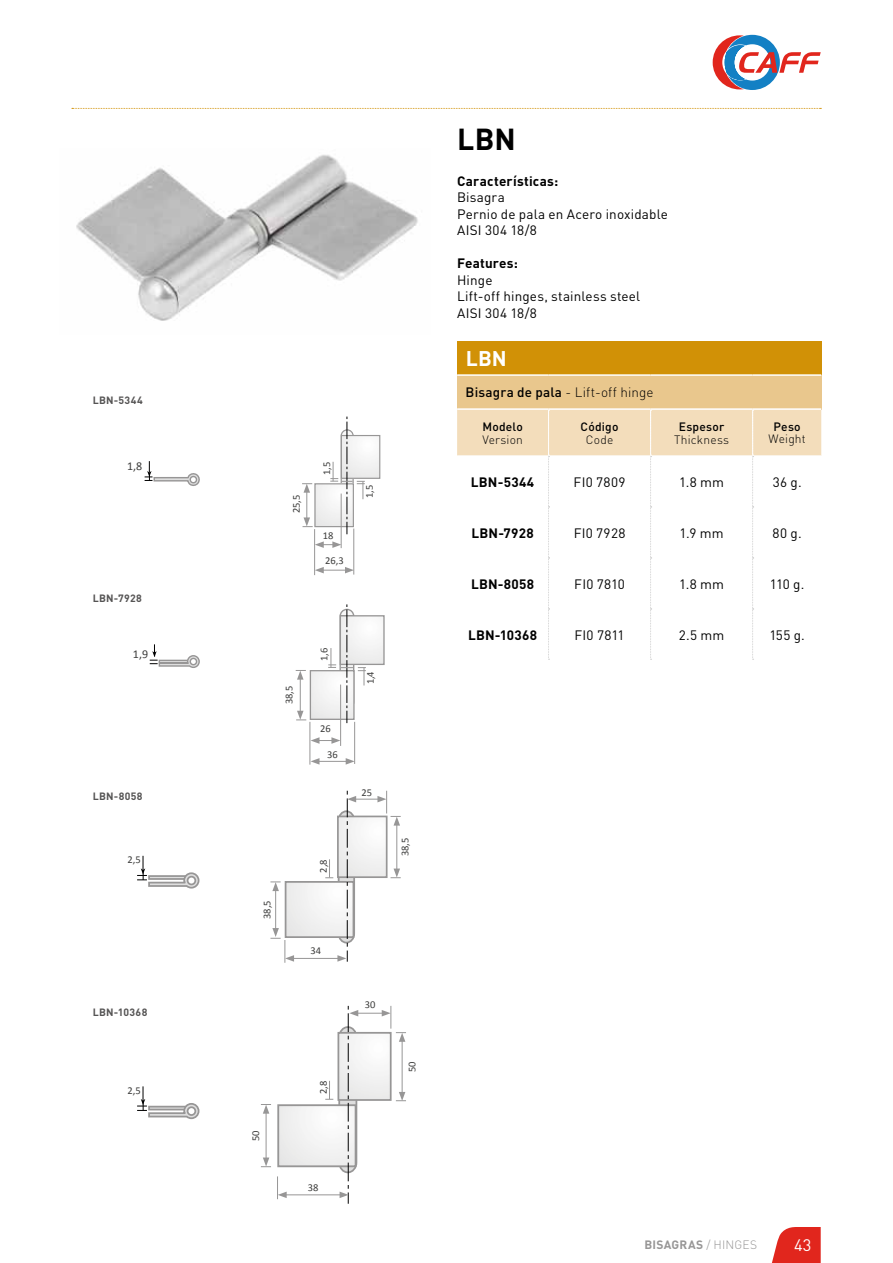
<style>
.page{position:relative;width:893px;height:1263px;background:#fff}
.page>*{position:absolute;margin:0;border:0;box-sizing:border-box;transform-origin:0 0}
.t1{font:700 30px "DIN Pro";color:#000}
.t2{font:700 21px "DIN Pro";color:#fff}
.t3{font:16.5px "DIN Pro";color:#fff}
.t4{font:13.5px/16.5px "DIN Pro";letter-spacing:.015em;color:#000}
.t5{font:700 13.5px "DIN Pro";letter-spacing:.015em;color:#000}
.t6{font:300 13.5px "DIN Pro";letter-spacing:.01em;color:#000}
.t7{font:300 12px "DIN Pro";letter-spacing:.015em;color:#000}
.t8{font:500 12px "DIN Pro";letter-spacing:.02em;color:#000}
.t9{font:700 12px "DIN Pro";letter-spacing:.02em;color:#979696}
.t10{font:12px "Calibri";color:#3c3c3b}
.t11{font:10.5px "Calibri";color:#3c3c3b}
.t12{font:700 10.5px "DIN Pro";letter-spacing:.03em;color:#555454}
.s1{font-weight:500}
.s2{font-weight:300}
</style>
<div class="page">
<svg style="left:772px;top:1227px;width:49px;height:36px;background:#e43f37"></svg>
<svg style="left:72px;top:108px;width:749px;height:1px"></svg>
<svg style="left:713px;top:35px;width:108px;height:55px"></svg>
<img style="left:76px;top:154px;width:342px;height:167px">
<svg style="left:145px;top:461px;width:55px;height:25px"></svg>
<div style="left:314px;top:483px;width:40px;height:44px;border:1px solid #979696"></div>
<div style="left:341px;top:435px;width:39px;height:44px;border:1px solid #979696"></div>
<hr style="left:307px;top:490px;width:1px;height:30px;background:#979696">
<svg style="left:315px;top:541px;width:26px;height:7px"></svg>
<svg style="left:315px;top:567px;width:39px;height:6px"></svg>
<svg style="left:302px;top:483px;width:10px;height:10px"></svg>
<hr style="left:341px;top:494px;width:1px;height:54px;background:#979696">
<hr style="left:354px;top:529px;width:1px;height:46px;background:#979696">
<hr style="left:314px;top:529px;width:1px;height:46px;background:#979696">
<svg style="left:303px;top:517px;width:10px;height:10px"></svg>
<svg style="left:330px;top:417px;width:35px;height:117px"></svg>
<svg style="left:137px;top:856px;width:63px;height:33px"></svg>
<div style="left:285px;top:881px;width:69px;height:57px;border:2px solid #979696"></div>
<hr style="left:275px;top:889px;width:1px;height:41px;background:#979696">
<hr style="left:292px;top:958px;width:48px;height:1px;background:#979696">
<svg style="left:270px;top:882px;width:11px;height:9px"></svg>
<svg style="left:270px;top:928px;width:24px;height:35px"></svg>
<svg style="left:325px;top:791px;width:76px;height:171px"></svg>
<svg style="left:137px;top:1086px;width:63px;height:34px"></svg>
<div style="left:277px;top:1104px;width:79px;height:63px;border:2px solid #979696"></div>
<hr style="left:266px;top:1111px;width:1px;height:49px;background:#979696">
<hr style="left:284px;top:1194px;width:58px;height:1px;background:#979696">
<svg style="left:277px;top:1176px;width:10px;height:23px"></svg>
<svg style="left:261px;top:1104px;width:10px;height:10px"></svg>
<svg style="left:261px;top:1157px;width:10px;height:10px"></svg>
<svg style="left:325px;top:1006px;width:81px;height:198px"></svg>
<svg style="left:150px;top:644px;width:50px;height:24px"></svg>
<div style="left:190px;top:658px;width:7px;height:7px;background:#fff;border-radius:50%"></div>
<div style="left:190px;top:658px;width:7px;height:7px;border:1px solid #979696;border-radius:50%"></div>
<div style="left:310px;top:670px;width:45px;height:50px;border:1px solid #979696"></div>
<div style="left:340px;top:615px;width:45px;height:50px;border:1px solid #979696"></div>
<hr style="left:300px;top:677px;width:1px;height:36px;background:#979696">
<svg style="left:311px;top:737px;width:29px;height:7px"></svg>
<hr style="left:317px;top:761px;width:31px;height:1px;background:#979696">
<svg style="left:346px;top:758px;width:8px;height:7px"></svg>
<svg style="left:311px;top:758px;width:9px;height:7px"></svg>
<svg style="left:296px;top:670px;width:10px;height:10px"></svg>
<hr style="left:340px;top:684px;width:1px;height:62px;background:#979696">
<hr style="left:354px;top:722px;width:1px;height:42px;background:#979696">
<hr style="left:310px;top:722px;width:1px;height:43px;background:#979696">
<svg style="left:296px;top:711px;width:10px;height:10px"></svg>
<svg style="left:328px;top:604px;width:38px;height:119px"></svg>
<div style="left:457px;top:341px;width:364px;height:34px;background:#d19106"></div>
<div style="left:457px;top:375px;width:364px;height:34px;background:#e9c78d"></div>
<hr style="left:457px;top:374px;width:92px;height:2px;background:#fff">
<hr style="left:549px;top:374px;width:102px;height:2px;background:#fff">
<hr style="left:651px;top:374px;width:102px;height:2px;background:#fff">
<hr style="left:753px;top:374px;width:68px;height:2px;background:#fff">
<hr style="left:457px;top:408px;width:92px;height:2px;background:#fff">
<hr style="left:549px;top:408px;width:102px;height:2px;background:#fff">
<hr style="left:651px;top:408px;width:102px;height:2px;background:#fff">
<hr style="left:753px;top:408px;width:68px;height:2px;background:#fff">
<svg style="left:457px;top:409px;width:364px;height:251px"></svg>
<p class="t12" style="left:93px;top:393px;width:51px">LBN-5344</p>
<p class="t10" style="left:127px;top:459px;width:17px">1,8</p>
<p class="t12" style="left:93px;top:591px;width:51px">LBN-7928</p>
<p class="t10" style="left:133px;top:646px;width:17px">1,9</p>
<p class="t12" style="left:93px;top:789px;width:51px">LBN-8058</p>
<p class="t11" style="left:128px;top:853px;width:15px">2,5</p>
<p class="t12" style="left:93px;top:1005px;width:56px">LBN-10368</p>
<p class="t11" style="left:128px;top:1083px;width:15px">2,5</p>
<p class="t11" style="left:290px;top:513px;width:20px;rotate:-90deg">25,5</p>
<p class="t11" style="left:320px;top:475px;width:15px;rotate:-90deg">1,5</p>
<p class="t11" style="left:323px;top:528px;width:12px">18</p>
<p class="t11" style="left:325px;top:554px;width:20px">26,3</p>
<p class="t11" style="left:363px;top:498px;width:15px;rotate:-90deg">1,5</p>
<p class="t11" style="left:283px;top:704px;width:20px;rotate:-90deg">38,5</p>
<p class="t11" style="left:317px;top:661px;width:15px;rotate:-90deg">1,6</p>
<p class="t11" style="left:320px;top:721px;width:12px">26</p>
<p class="t11" style="left:327px;top:748px;width:12px">36</p>
<p class="t11" style="left:364px;top:684px;width:15px;rotate:-90deg">1,4</p>
<p class="t11" style="left:361px;top:786px;width:12px">25</p>
<p class="t11" style="left:260px;top:919px;width:20px;rotate:-90deg">38,5</p>
<p class="t11" style="left:317px;top:872px;width:15px;rotate:-90deg">2,8</p>
<p class="t11" style="left:310px;top:944px;width:12px">34</p>
<p class="t11" style="left:365px;top:998px;width:12px">30</p>
<p class="t11" style="left:249px;top:1141px;width:12px;rotate:-90deg">50</p>
<p class="t11" style="left:317px;top:1094px;width:15px;rotate:-90deg">2,8</p>
<p class="t11" style="left:308px;top:1181px;width:12px">38</p>
<p class="t11" style="left:399px;top:856px;width:20px;rotate:-90deg">38,5</p>
<p class="t11" style="left:405px;top:1072px;width:12px;rotate:-90deg">50</p>
<h1 class="t1" style="left:457px;top:119px;width:60px">LBN</h1>
<p class="t5" style="left:457px;top:171px;width:103px">Características:</p>
<p class="t4" style="left:457px;top:188px;width:212px">Bisagra<br>Pernio de pala en Acero inoxidable<br>AISI 304 18/8</p>
<p class="t5" style="left:457px;top:254px;width:62px">Features:</p>
<p class="t4" style="left:457px;top:271px;width:185px">Hinge<br>Lift-off hinges, stainless steel<br>AISI 304 18/8</p>
<h2 class="t2" style="left:466px;top:344px;width:43px">LBN</h2>
<p class="t6" style="left:466px;top:383px;width:190px"><span class="s1">Bisagra de pala</span> - Lift-off hinge</p>
<p class="t8" style="left:482px;top:418px;width:42px">Modelo</p>
<p class="t7" style="left:482px;top:431px;width:42px">Version</p>
<p class="t8" style="left:581px;top:418px;width:39px">Código</p>
<p class="t7" style="left:586px;top:431px;width:29px">Code</p>
<p class="t8" style="left:679px;top:418px;width:47px">Espesor</p>
<p class="t7" style="left:674px;top:431px;width:57px">Thickness</p>
<p class="t8" style="left:773px;top:419px;width:29px">Peso</p>
<p class="t7" style="left:769px;top:431px;width:39px">Weight</p>
<p class="t5" style="left:471px;top:472px;width:65px">LBN-5344</p>
<p class="t4" style="left:574px;top:473px;width:53px">FI0 7809</p>
<p class="t4" style="left:679px;top:473px;width:46px">1.8 mm</p>
<p class="t4" style="left:773px;top:473px;width:30px">36 g.</p>
<p class="t5" style="left:472px;top:523px;width:64px">LBN-7928</p>
<p class="t4" style="left:574px;top:524px;width:53px">FI0 7928</p>
<p class="t4" style="left:680px;top:524px;width:46px">1.9 mm</p>
<p class="t4" style="left:773px;top:524px;width:31px">80 g.</p>
<p class="t5" style="left:471px;top:574px;width:65px">LBN-8058</p>
<p class="t4" style="left:574px;top:575px;width:52px">FI0 7810</p>
<p class="t4" style="left:679px;top:575px;width:46px">1.8 mm</p>
<p class="t4" style="left:770px;top:575px;width:36px">110 g.</p>
<p class="t5" style="left:468px;top:626px;width:71px">LBN-10368</p>
<p class="t4" style="left:574px;top:626px;width:52px">FI0 7811</p>
<p class="t4" style="left:679px;top:626px;width:47px">2.5 mm</p>
<p class="t4" style="left:769px;top:626px;width:37px">155 g.</p>
<p class="t9" style="left:644px;top:1236px;width:114px">BISAGRAS <span class="s2">/ HINGES</span></p>
<p class="t3" style="left:794px;top:1234px;width:19px">43</p>
</div>
